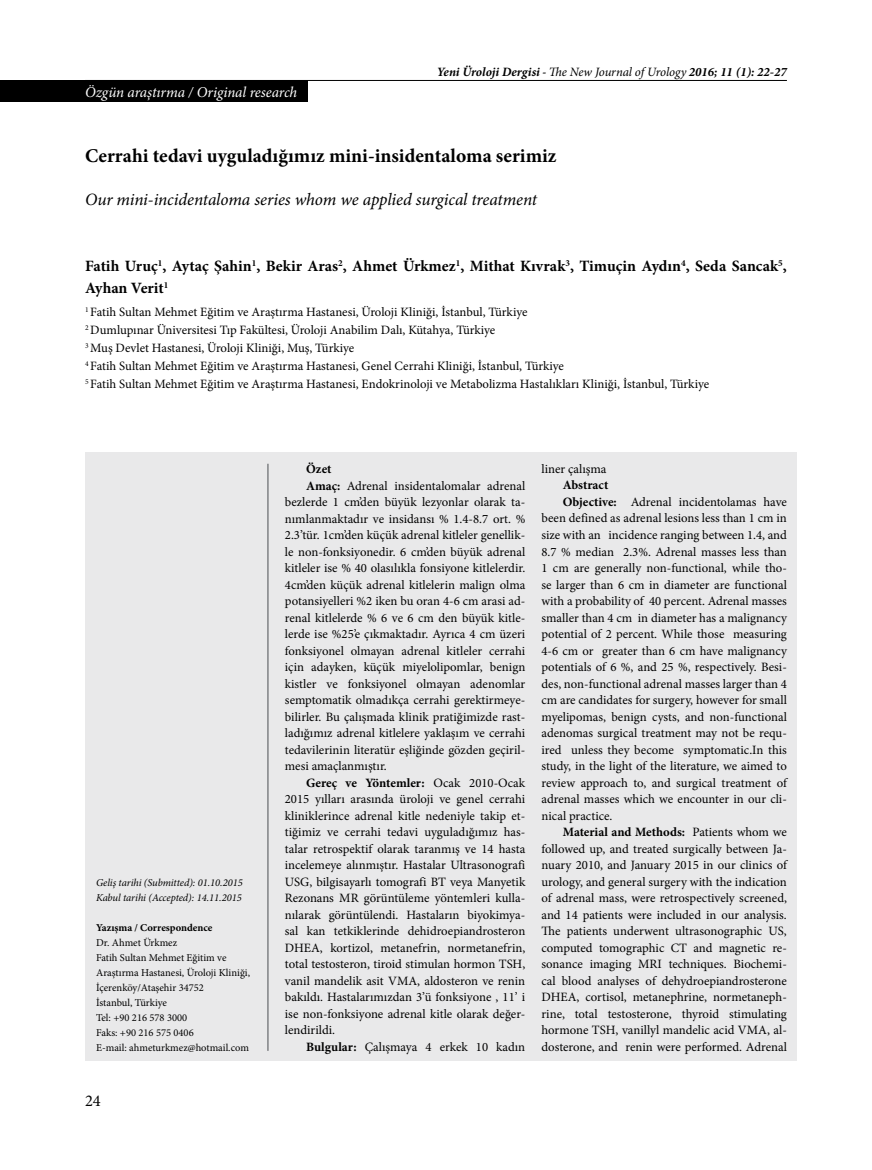
<style>
.page{position:relative;width:872px;height:1170px;background:#fff}
.page>*{position:absolute;margin:0;border:0;box-sizing:border-box;transform-origin:0 0}
.t1{font:700 19.5px "Minion Pro";color:#000}
.t2{font:italic 17.25px "Minion Pro";letter-spacing:-.005em;color:#000}
.t3{font:16.5px "Minion Pro";color:#000}
.t4{font:700 15.75px/22.5px "Minion Pro";color:#000}
.t5{font:italic 15px "Minion Pro";letter-spacing:-.01em;color:#fff}
.t6{font:12.75px/18px "Minion Pro";color:#000}
.t7{font:700 12.75px "Minion Pro";color:#000}
.t8{font:italic 700 12.75px "Minion Pro";color:#000}
.t9{font:10.5px/15px "Minion Pro";color:#000}
.t10{font:italic 10.5px/15px "Minion Pro";letter-spacing:-.005em;color:#000}
.t11{font:700 10.5px "Minion Pro";color:#000}
.s1{font-stretch:condensed}
.s2{font-weight:400}
.s3{font-weight:700}
</style>
<div class="page">
<hr style="left:85px;top:80px;width:702px;height:1px;background:#000">
<div style="left:85px;top:452px;width:712px;height:608px;background:#e9e9ea"></div>
<hr style="left:267px;top:463px;width:2px;height:587px;background:#808285">
<div style="left:0;top:80px;width:308px;height:22px;background:#000"></div>
<p class="t5" style="left:85px;top:81px;width:214px">Özgün araştırma / Original research</p>
<p class="t8" style="left:437px;top:63px;width:351px">Yeni Üroloji Dergisi <span class="s1">-</span> <span class="s2">The New Journal of Urology</span> 2016; 11 (1): 22-27</p>
<h1 class="t1" style="left:85px;top:142px;width:473px">Cerrahi tedavi uyguladığımız mini-insidentaloma serimiz</h1>
<h2 class="t2" style="left:85px;top:188px;width:453px">Our mini-incidentaloma series whom we applied surgical treatment</h2>
<p class="t4" style="left:85px;top:254px;width:703px">Fatih Uruç<sup>1</sup>, Aytaç Şahin<sup>1</sup>, Bekir Aras<sup>2</sup>, Ahmet Ürkmez<sup>1</sup>, Mithat Kıvrak<sup>3</sup>, Timuçin Aydın<sup>4</sup>, Seda Sancak<sup>5</sup>,<br>Ayhan Verit<sup>1</sup></p>
<p class="t6" style="left:85px;top:303px;width:625px"><sup>1</sup> Fatih Sultan Mehmet Eğitim ve Araştırma Hastanesi, Üroloji Kliniği, İstanbul, Türkiye<br><sup>2</sup> Dumlupınar Üniversitesi Tıp Fakültesi, Üroloji Anabilim Dalı, Kütahya, Türkiye<br><sup>3</sup> Muş Devlet Hastanesi, Üroloji Kliniği, Muş, Türkiye<br><sup>4</sup> Fatih Sultan Mehmet Eğitim ve Araştırma Hastanesi, Genel Cerrahi Kliniği, İstanbul, Türkiye<br><sup>5</sup> Fatih Sultan Mehmet Eğitim ve Araştırma Hastanesi, Endokrinoloji ve Metabolizma Hastalıkları Kliniği, İstanbul, Türkiye</p>
<p class="t10" style="left:96px;top:874px;width:148px">Geliş tarihi (Submitted): 01.10.2015<br>Kabul tarihi (Accepted): 14.11.2015</p>
<p class="t11" style="left:96px;top:919px;width:118px">Yazışma / Correspondence</p>
<p class="t9" style="left:96px;top:934px;width:155px">Dr. Ahmet Ürkmez<br>Fatih Sultan Mehmet Eğitim ve<br>Araştırma Hastanesi, Üroloji Kliniği,<br>İçerenköy/Ataşehir 34752<br>İstanbul, Türkiye<br>Tel: +90 216 578 3000<br>Faks: +90 216 575 0406<br>E-mail: ahmeturkmez@hotmail.com</p>
<p class="t3" style="left:85px;top:1089px;width:17px">24</p>
<p class="t7" style="left:306px;top:460px;width:27px">Özet</p>
<p class="t6" style="left:306px;top:476px;width:221px"><span class="s3">Amaç:</span> Adrenal insidentalomalar adrenal</p>
<p class="t6" style="left:285px;top:493px;width:242px">bezlerde 1 cm’den büyük lezyonlar olarak ta-</p>
<p class="t6" style="left:285px;top:509px;width:242px">nımlanmaktadır ve insidansı % 1.4-8.7 ort. %</p>
<p class="t6" style="left:285px;top:526px;width:242px">2.3’tür. 1cm’den küçük adrenal kitleler genellik-</p>
<p class="t6" style="left:285px;top:542px;width:242px">le non-fonksiyonedir. 6 cm’den büyük adrenal</p>
<p class="t6" style="left:285px;top:559px;width:242px">kitleler ise % 40 olasılıkla fonsiyone kitlelerdir.</p>
<p class="t6" style="left:285px;top:575px;width:242px">4cm’den küçük adrenal kitlelerin malign olma</p>
<p class="t6" style="left:285px;top:592px;width:242px">potansiyelleri %2 iken bu oran 4-6 cm arasi ad-</p>
<p class="t6" style="left:285px;top:608px;width:242px">renal kitlelerde % 6 ve 6 cm den büyük kitle-</p>
<p class="t6" style="left:285px;top:625px;width:242px">lerde ise %25’e çıkmaktadır. Ayrıca 4 cm üzeri</p>
<p class="t6" style="left:285px;top:641px;width:242px">fonksiyonel olmayan adrenal kitleler cerrahi</p>
<p class="t6" style="left:285px;top:658px;width:242px">için adayken, küçük miyelolipomlar, benign</p>
<p class="t6" style="left:285px;top:674px;width:242px">kistler ve fonksiyonel olmayan adenomlar</p>
<p class="t6" style="left:285px;top:691px;width:242px">semptomatik olmadıkça cerrahi gerektirmeye-</p>
<p class="t6" style="left:285px;top:707px;width:242px">bilirler. Bu çalışmada klinik pratiğimizde rast-</p>
<p class="t6" style="left:285px;top:724px;width:242px">ladığımız adrenal kitlelere yaklaşım ve cerrahi</p>
<p class="t6" style="left:285px;top:740px;width:242px">tedavilerinin literatür eşliğinde gözden geçiril-</p>
<p class="t6" style="left:285px;top:757px;width:103px">mesi amaçlanmıştır.</p>
<p class="t7" style="left:306px;top:773px;width:221px">Gereç ve Yöntemler: <span class="s2">Ocak 2010-Ocak</span></p>
<p class="t6" style="left:285px;top:790px;width:242px">2015 yılları arasında üroloji ve genel cerrahi</p>
<p class="t6" style="left:285px;top:806px;width:242px">kliniklerince adrenal kitle nedeniyle takip et-</p>
<p class="t6" style="left:285px;top:823px;width:242px">tiğimiz ve cerrahi tedavi uyguladığımız has-</p>
<p class="t6" style="left:285px;top:839px;width:242px">talar retrospektif olarak taranmış ve 14 hasta</p>
<p class="t6" style="left:285px;top:856px;width:242px">incelemeye alınmıştır. Hastalar Ultrasonografi</p>
<p class="t6" style="left:285px;top:872px;width:242px">USG, bilgisayarlı tomografi BT veya Manyetik</p>
<p class="t6" style="left:285px;top:889px;width:242px">Rezonans MR görüntüleme yöntemleri kulla-</p>
<p class="t6" style="left:285px;top:905px;width:242px">nılarak görüntülendi. Hastaların biyokimya-</p>
<p class="t6" style="left:285px;top:922px;width:242px">sal kan tetkiklerinde dehidroepiandrosteron</p>
<p class="t6" style="left:285px;top:938px;width:242px">DHEA, kortizol, metanefrin, normetanefrin,</p>
<p class="t6" style="left:285px;top:955px;width:242px">total testosteron, tiroid stimulan hormon TSH,</p>
<p class="t6" style="left:285px;top:971px;width:242px">vanil mandelik asit VMA, aldosteron ve renin</p>
<p class="t6" style="left:285px;top:988px;width:242px">bakıldı. Hastalarımızdan 3’ü fonksiyone , 11’ i</p>
<p class="t6" style="left:285px;top:1004px;width:242px">ise non-fonksiyone adrenal kitle olarak değer-</p>
<p class="t6" style="left:285px;top:1021px;width:52px">lendirildi.</p>
<p class="t6" style="left:306px;top:1037px;width:221px"><span class="s3">Bulgular:</span> Çalışmaya 4 erkek 10 kadın</p>
<p class="t6" style="left:541px;top:460px;width:66px">liner çalışma</p>
<p class="t7" style="left:563px;top:476px;width:47px">Abstract</p>
<p class="t6" style="left:563px;top:493px;width:226px"><span class="s3">Objective:</span> Adrenal incidentolamas have</p>
<p class="t6" style="left:541px;top:509px;width:247px">been defined as adrenal lesions less than 1 cm in</p>
<p class="t6" style="left:541px;top:526px;width:247px">size with an incidence ranging between 1.4, and</p>
<p class="t6" style="left:541px;top:542px;width:247px">8.7 % median 2.3%. Adrenal masses less than</p>
<p class="t6" style="left:541px;top:559px;width:247px">1 cm are generally non-functional, while tho-</p>
<p class="t6" style="left:541px;top:575px;width:247px">se larger than 6 cm in diameter are functional</p>
<p class="t6" style="left:541px;top:592px;width:247px">with a probability of 40 percent. Adrenal masses</p>
<p class="t6" style="left:541px;top:608px;width:247px">smaller than 4 cm in diameter has a malignancy</p>
<p class="t6" style="left:541px;top:625px;width:247px">potential of 2 percent. While those measuring</p>
<p class="t6" style="left:541px;top:641px;width:247px">4-6 cm or greater than 6 cm have malignancy</p>
<p class="t6" style="left:541px;top:658px;width:247px">potentials of 6 %, and 25 %, respectively. Besi-</p>
<p class="t6" style="left:541px;top:674px;width:247px">des, non-functional adrenal masses larger than 4</p>
<p class="t6" style="left:541px;top:691px;width:247px">cm are candidates for surgery, however for small</p>
<p class="t6" style="left:541px;top:707px;width:247px">myelipomas, benign cysts, and non-functional</p>
<p class="t6" style="left:541px;top:724px;width:247px">adenomas surgical treatment may not be requ-</p>
<p class="t6" style="left:541px;top:740px;width:247px">ired unless they become symptomatic.In this</p>
<p class="t6" style="left:541px;top:757px;width:247px">study, in the light of the literature, we aimed to</p>
<p class="t6" style="left:541px;top:773px;width:247px">review approach to, and surgical treatment of</p>
<p class="t6" style="left:541px;top:790px;width:247px">adrenal masses which we encounter in our cli-</p>
<p class="t6" style="left:541px;top:806px;width:72px">nical practice.</p>
<p class="t7" style="left:563px;top:823px;width:226px">Material and Methods: <span class="s2">Patients whom we</span></p>
<p class="t6" style="left:541px;top:839px;width:247px">followed up, and treated surgically between Ja-</p>
<p class="t6" style="left:541px;top:856px;width:247px">nuary 2010, and January 2015 in our clinics of</p>
<p class="t6" style="left:541px;top:872px;width:247px">urology, and general surgery with the indication</p>
<p class="t6" style="left:541px;top:889px;width:247px">of adrenal mass, were retrospectively screened,</p>
<p class="t6" style="left:541px;top:905px;width:247px">and 14 patients were included in our analysis.</p>
<p class="t6" style="left:541px;top:922px;width:247px">The patients underwent ultrasonographic US,</p>
<p class="t6" style="left:541px;top:938px;width:247px">computed tomographic CT and magnetic re-</p>
<p class="t6" style="left:541px;top:955px;width:247px">sonance imaging MRI techniques. Biochemi-</p>
<p class="t6" style="left:541px;top:971px;width:247px">cal blood analyses of dehydroepiandrosterone</p>
<p class="t6" style="left:541px;top:988px;width:247px">DHEA, cortisol, metanephrine, normetaneph-</p>
<p class="t6" style="left:541px;top:1004px;width:247px">rine, total testosterone, thyroid stimulating</p>
<p class="t6" style="left:541px;top:1021px;width:247px">hormone TSH, vanillyl mandelic acid VMA, al-</p>
<p class="t6" style="left:541px;top:1037px;width:247px">dosterone, and renin were performed. Adrenal</p>
</div>
